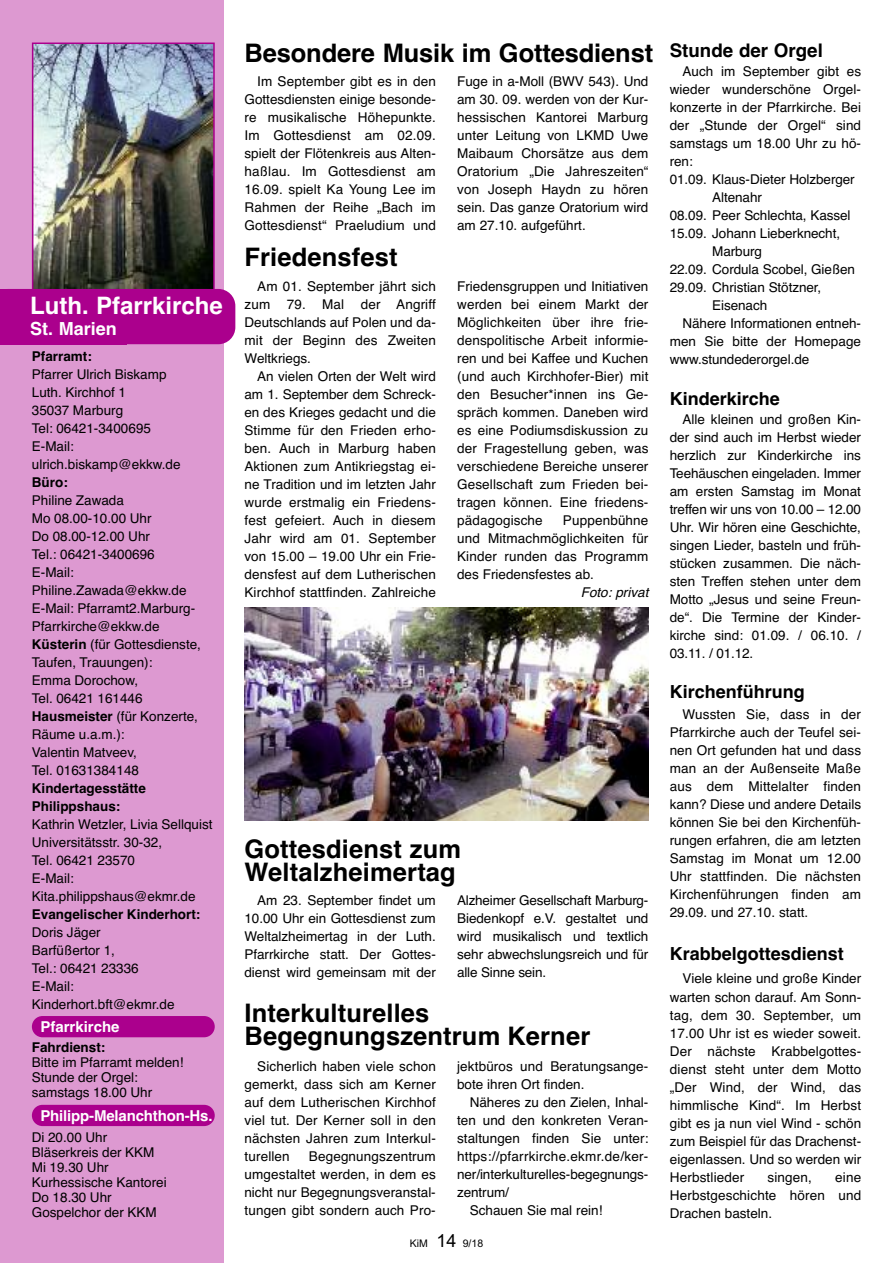
<style>
.page{position:relative;width:893px;height:1263px;background:#fff}
.page>*{position:absolute;margin:0;border:0;box-sizing:border-box;transform-origin:0 0}
.t1{font:700 25.5px/22.5px "Helvetica";letter-spacing:.005em;color:#000}
.t2{font:700 24px "Helvetica";color:#fff}
.t3{font:700 18.75px "Helvetica";color:#000}
.t4{font:700 18px "Helvetica";color:#000}
.t5{font:700 18px "Helvetica";color:#fff}
.t6{font:700 15px "Helvetica";letter-spacing:-.01em;color:#fff}
.t7{font:13.5px/18px "Helvetica";color:#000;text-align:justify}
.t8{font:700 13.5px/18px "Helvetica";color:#000}
.t9{font:13.5px "Helvetica";letter-spacing:.02em;color:#000}
.t10{font:italic 13.5px "Helvetica";color:#000}
.t11{font:10.5px "Arial";color:#000}
.s1{font-weight:700}
.s2{font-size:18px}
</style>
<div class="page">
<div style="left:0;top:0;width:223px;height:1263px;background:#dd99d1"></div>
<img style="left:35px;top:46px;width:177px;height:242px">
<div style="left:32px;top:43px;width:183px;height:248px;border:2px solid #ab008d"></div>
<div style="left:127px;top:289px;width:108px;height:55px;background:#ab008d"></div>
<div style="left:32px;top:1016px;width:183px;height:21px;background:#ab008d;border-radius:11px"></div>
<div style="left:32px;top:1105px;width:183px;height:21px;background:#ab008d;border-radius:11px"></div>
<div style="left:0;top:289px;width:127px;height:55px;background:#ab008d"></div>
<img style="left:244px;top:608px;width:404px;height:212px">
<h2 class="t2" style="left:30px;top:292px;width:194px">Luth. Pfarrkirche</h2>
<h3 class="t5" style="left:30px;top:318px;width:88px">St. Marien</h3>
<p class="t8" style="left:32px;top:347px;width:61px">Pfarramt:</p>
<p class="t7" style="left:32px;top:365px;width:150px;text-align:left">Pfarrer Ulrich Biskamp<br>Luth. Kirchhof 1<br>35037 Marburg<br>Tel: 06421-3400695<br>E-Mail: ulrich.biskamp@ekkw.de</p>
<p class="t8" style="left:32px;top:473px;width:37px">Büro:</p>
<p class="t7" style="left:32px;top:491px;width:171px;text-align:left">Philine Zawada<br>Mo 08.00-10.00 Uhr<br>Do 08.00-12.00 Uhr<br>Tel.: 06421-3400696<br>E-Mail:<br>Philine.Zawada@ekkw.de<br>E-Mail: Pfarramt2.Marburg-<br>Pfarrkirche@ekkw.de<br><span class="s1">Küsterin</span> (für Gottesdienste,<br>Taufen, Trauungen):<br>Emma Dorochow,<br>Tel. 06421 161446<br><span class="s1">Hausmeister</span> (für Konzerte,<br>Räume u.a.m.):<br>Valentin Matveev,<br>Tel. 01631384148</p>
<p class="t8" style="left:32px;top:779px;width:115px">Kindertagesstätte<br>Philippshaus:</p>
<p class="t7" style="left:32px;top:815px;width:182px;text-align:left">Kathrin Wetzler, Livia Sellquist<br>Universitätsstr. 30-32,<br>Tel. 06421 23570<br>E-Mail:<br>Kita.philippshaus@ekmr.de</p>
<p class="t8" style="left:32px;top:905px;width:170px">Evangelischer Kinderhort:</p>
<p class="t7" style="left:32px;top:923px;width:144px;text-align:left">Doris Jäger<br>Barfüßertor 1,<br>Tel.: 06421 23336<br>E-Mail:<br>Kinderhort.bft@ekmr.de</p>
<p class="t8" style="left:32px;top:1038px;width:75px">Fahrdienst:</p>
<p class="t7" style="left:32px;top:1054px;width:153px;line-height:15px;text-align:left">Bitte im Pfarramt melden!<br>Stunde der Orgel: samstags 18.00 Uhr</p>
<p class="t7" style="left:32px;top:1129px;width:136px;line-height:15px;text-align:left">Di 20.00 Uhr<br>Bläserkreis der KKM<br>Mi 19.30 Uhr<br>Kurhessische Kantorei<br>Do 18.30 Uhr<br>Gospelchor der KKM</p>
<p class="t6" style="left:40px;top:1018px;width:81px">Pfarrkirche</p>
<p class="t6" style="left:40px;top:1107px;width:174px">Philipp-Melanchthon-Hs.</p>
<h1 class="t1" style="left:245px;top:42px;width:410px">Besondere Musik im Gottesdienst</h1>
<p class="t7" style="left:244px;top:72px;width:193px;text-indent:13px">Im September gibt es in den Gottesdiensten einige besonde&shy;re musikalische Höhepunkte.<br>Im Gottesdienst am 02.09. spielt der Flötenkreis aus Alten&shy;haßlau. Im Gottesdienst am 16.09. spielt Ka Young Lee im Rahmen der Reihe „Bach im Gottesdienst“ Praeludium und</p>
<p class="t7" style="left:457px;top:72px;width:193px">Fuge in a-Moll (BWV 543). Und am 30. 09. werden von der Kur&shy;hessischen Kantorei Marburg unter Leitung von LKMD Uwe Maibaum Chorsätze aus dem Oratorium „Die Jahreszeiten“ von Joseph Haydn zu hören sein. Das ganze Oratorium wird am 27.10. aufgeführt.</p>
<h1 class="t1" style="left:244px;top:246px;width:155px">Friedensfest</h1>
<p class="t7" style="left:244px;top:277px;width:193px;text-indent:13px">Am 01. September jährt sich zum 79. Mal der Angriff Deutschlands auf Polen und da&shy;mit der Beginn des Zweiten Weltkriegs.</p>
<p class="t7" style="left:244px;top:367px;width:193px;text-indent:13px">An vielen Orten der Welt wird am 1. September dem Schreck&shy;en des Krieges gedacht und die Stimme für den Frieden erho&shy;ben. Auch in Marburg haben Aktionen zum Antikriegstag ei&shy;ne Tradition und im letzten Jahr wurde erstmalig ein Friedens&shy;fest gefeiert. Auch in diesem Jahr wird am 01. September von 15.00 – 19.00 Uhr ein Frie&shy;densfest auf dem Lutherischen Kirchhof stattfinden. Zahlreiche</p>
<p class="t7" style="left:457px;top:277px;width:193px">Friedensgruppen und Initiativen werden bei einem Markt der Möglichkeiten über ihre frie&shy;denspolitische Arbeit informie&shy;ren und bei Kaffee und Kuchen (und auch Kirchhofer-Bier) mit den Besucher*innen ins Ge&shy;spräch kommen. Daneben wird es eine Podiumsdiskussion zu der Fragestellung geben, was verschiedene Bereiche unserer Gesellschaft zum Frieden bei&shy;tragen können. Eine friedens&shy;pädagogische</p>
<p class="t7" style="left:457px;top:511px;width:193px;text-indent:106px">Puppenbühne und Mitmachmöglichkeiten für Kinder runden das Programm des Friedensfestes ab.</p>
<p class="t10" style="left:581px;top:584px;width:69px">Foto: privat</p>
<h1 class="t1" style="left:244px;top:838px;width:218px">Gottesdienst zum<br>Weltalzheimertag</h1>
<p class="t7" style="left:244px;top:891px;width:193px;text-indent:13px">Am 23. September findet um 10.00 Uhr ein Gottesdienst zum Weltalzheimertag in der Luth.<br>Pfarrkirche statt. Der Gottes&shy;dienst wird gemeinsam mit der</p>
<p class="t7" style="left:457px;top:891px;width:193px">Alzheimer Gesellschaft Marburg-Biedenkopf e.V. gestaltet und wird musikalisch und textlich sehr abwechslungsreich und für alle Sinne sein.</p>
<h1 class="t1" style="left:244px;top:1002px;width:347px">Interkulturelles<br>Begegnungszentrum Kerner</h1>
<p class="t7" style="left:244px;top:1057px;width:193px;text-indent:13px">Sicherlich haben viele schon gemerkt, dass sich am Kerner auf dem Lutherischen Kirchhof viel tut. Der Kerner soll in den nächsten Jahren zum Interkul&shy;turellen</p>
<p class="t7" style="left:244px;top:1147px;width:193px;text-indent:64px">Begegnungszentrum umgestaltet werden, in dem es nicht nur Begegnungsveranstal&shy;tungen gibt sondern auch Pro-</p>
<p class="t7" style="left:457px;top:1057px;width:193px">jektbüros und Beratungsange&shy;bote ihren Ort finden.</p>
<p class="t7" style="left:470px;top:1093px;width:180px">Näheres zu den Zielen, Inhal-</p>
<p class="t7" style="left:457px;top:1111px;width:193px">ten und den konkreten Veran-</p>
<p class="t7" style="left:457px;top:1129px;width:193px">staltungen finden Sie unter:</p>
<p class="t9" style="left:457px;top:1148px;width:193px">https://pfarrkirche.ekmr.de/ker-</p>
<p class="t7" style="left:457px;top:1165px;width:193px">ner/interkulturelles-begegnungs-</p>
<p class="t7" style="left:457px;top:1183px;width:53px">zentrum/</p>
<p class="t7" style="left:470px;top:1201px;width:134px">Schauen Sie mal rein!</p>
<p class="t11" style="left:410px;top:1237px;width:75px">KiM <span class="s2">14</span> 9/18</p>
<h3 class="t3" style="left:670px;top:39px;width:155px">Stunde der Orgel</h3>
<p class="t7" style="left:682px;top:63px;width:180px">Auch im September gibt es</p>
<p class="t7" style="left:670px;top:81px;width:193px">wieder wunderschöne Orgel-</p>
<p class="t7" style="left:670px;top:99px;width:193px">konzerte in der Pfarrkirche. Bei</p>
<p class="t7" style="left:670px;top:117px;width:193px">der „Stunde der Orgel“ sind</p>
<p class="t7" style="left:670px;top:135px;width:193px">samstags um 18.00 Uhr zu hö-</p>
<p class="t7" style="left:670px;top:153px;width:25px">ren:</p>
<p class="t7" style="left:670px;top:171px;width:187px">01.09. Klaus-Dieter Holzberger</p>
<p class="t7" style="left:712px;top:189px;width:51px">Altenahr</p>
<p class="t7" style="left:670px;top:207px;width:182px">08.09. Peer Schlechta, Kassel</p>
<p class="t7" style="left:670px;top:225px;width:172px">15.09. Johann Lieberknecht,</p>
<p class="t7" style="left:712px;top:243px;width:51px">Marburg</p>
<p class="t7" style="left:670px;top:261px;width:187px">22.09. Cordula Scobel, Gießen</p>
<p class="t7" style="left:670px;top:279px;width:153px">29.09. Christian Stötzner,</p>
<p class="t7" style="left:712px;top:297px;width:56px">Eisenach</p>
<p class="t7" style="left:682px;top:315px;width:180px">Nähere Informationen entneh-</p>
<p class="t7" style="left:670px;top:333px;width:193px">men Sie bitte der Homepage</p>
<p class="t7" style="left:670px;top:351px;width:141px">www.stundederorgel.de</p>
<h3 class="t4" style="left:670px;top:388px;width:112px">Kinderkirche</h3>
<p class="t7" style="left:670px;top:410px;width:193px;text-indent:13px">Alle kleinen und großen Kin&shy;der sind auch im Herbst wieder herzlich zur Kinderkirche ins Teehäuschen eingeladen. Immer am ersten Samstag im Monat treffen wir uns von 10.00 – 12.00<br>Uhr. Wir hören eine Geschichte, singen Lieder, basteln und früh&shy;stücken zusammen. Die näch&shy;sten Treffen stehen unter dem Motto „Jesus und seine Freun&shy;de“. Die Termine der Kinder&shy;kirche sind: 01.09. / 06.10. / 03.11. / 01.12.</p>
<h3 class="t4" style="left:670px;top:681px;width:136px">Kirchenführung</h3>
<p class="t7" style="left:670px;top:705px;width:193px;text-indent:13px">Wussten Sie, dass in der Pfarrkirche auch der Teufel sei&shy;nen Ort gefunden hat und dass man an der Außenseite Maße aus dem Mittelalter finden kann? Diese und andere Details können Sie bei den Kirchenfüh&shy;rungen erfahren, die am letzten Samstag im Monat um 12.00<br>Uhr stattfinden. Die nächsten Kirchenführungen finden am 29.09. und 27.10. statt.</p>
<h3 class="t4" style="left:670px;top:943px;width:175px">Krabbelgottesdienst</h3>
<p class="t7" style="left:670px;top:970px;width:193px;text-indent:13px">Viele kleine und große Kinder warten schon darauf. Am Sonn&shy;tag, dem 30. September, um 17.00 Uhr ist es wieder soweit.<br>Der nächste Krabbelgottes&shy;dienst steht unter dem Motto „Der Wind, der Wind, das himmlische Kind“. Im Herbst gibt es ja nun viel Wind - schön zum Beispiel für das Drachenst&shy;eigenlassen. Und so werden wir Herbstlieder</p>
<p class="t7" style="left:670px;top:1168px;width:193px;text-indent:165px">eine Herbstgeschichte hören und Drachen basteln.</p>
<p class="t7" style="left:767px;top:1168px;width:46px">singen,</p>
</div>
